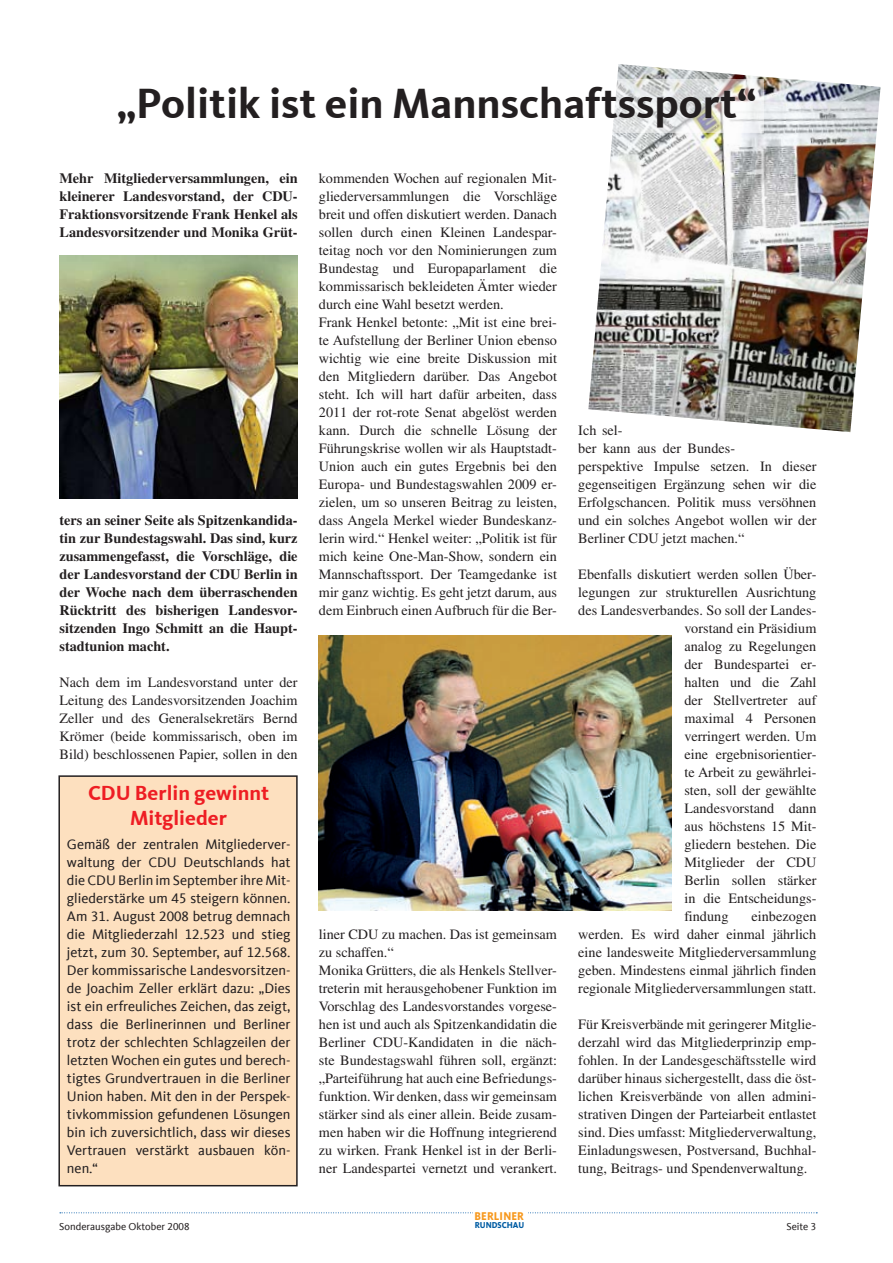
<style>
.page{position:relative;width:893px;height:1263px;background:#fff}
.page>*{position:absolute;margin:0;border:0;box-sizing:border-box;transform-origin:0 0}
.t1{font:700 43.5px "CDU Kievit Tab";color:#231f20}
.t2{font:700 21px/25.2px "CDU Kievit Tab";color:#ee1d23;text-align:center}
.t3{font:14.25px/18px "Times LT Std";color:#231f20;text-align:justify}
.t4{font:14.25px/18px "CDU Kievit Tab";color:#231f20;text-align:justify}
.t5{font:700 14.25px/18px "Times LT Std";color:#231f20;text-align:justify}
.t6{font:800 11.7px "CDU Kievit";letter-spacing:.01em;color:#f7981d;scale:.91 1}
.t7{font:10.5px "CDU Kievit Tab";color:#231f20}
.t8{font:800 8.85px "CDU Kievit";color:#015ca3;scale:.91 1}
</style>
<div class="page">
<svg style="left:60px;top:1212px;width:757px;height:1px"></svg>
<div style="left:473px;top:1212px;width:55px;height:20px;background:#fff"></div>
<img style="left:588px;top:64px;width:292px;height:368px">
<svg style="left:613px;top:79px;width:151px;height:54px"></svg>
<img style="left:319px;top:636px;width:353px;height:275px">
<img style="left:60px;top:255px;width:237px;height:244px">
<div style="left:59px;top:776px;width:238px;height:410px;background:#fde0bf"></div>
<div style="left:58px;top:775px;width:240px;height:411px;border:2px solid #231f20"></div>
<h1 class="t1" style="left:117px;top:78px;width:641px">„Politik ist ein Mannschaftssport“</h1>
<p class="t5" style="left:60px;top:169px;width:240px">Mehr Mitgliederversammlungen, ein kleinerer Landesvorstand, der CDU-Fraktionsvorsitzende Frank Henkel als Landesvorsitzender und Monika Grüt-</p>
<p class="t5" style="left:60px;top:511px;width:240px">ters an seiner Seite als Spitzenkandida&shy;tin zur Bundestagswahl. Das sind, kurz zusammengefasst, die Vorschläge, die der Landesvorstand der CDU Berlin in der Woche nach dem überraschenden Rücktritt des bisherigen Landesvor&shy;sitzenden Ingo Schmitt an die Haupt&shy;stadtunion macht.</p>
<p class="t3" style="left:60px;top:673px;width:240px">Nach dem im Landesvorstand unter der Leitung des Landesvorsitzenden Joachim Zeller und des Generalsekretärs Bernd Krömer (beide kommissarisch, oben im Bild) beschlossenen Papier, sollen in den</p>
<h2 class="t2" style="left:88px;top:780px;width:183px">CDU Berlin gewinnt<br>Mitglieder</h2>
<p class="t4" style="left:67px;top:835px;width:225px">Gemäß der zentralen Mitgliederver&shy;waltung der CDU Deutschlands hat die CDU Berlin im September ihre Mit&shy;gliederstärke um 45 steigern können.<br>Am 31. August 2008 betrug demnach die Mitgliederzahl 12.523 und stieg jetzt, zum 30. September, auf 12.568.<br>Der kommissarische Landesvorsitzen&shy;de Joachim Zeller erklärt dazu: „Dies ist ein erfreuliches Zeichen, das zeigt, dass die Berlinerinnen und Berliner trotz der schlechten Schlagzeilen der letzten Wochen ein gutes und berech&shy;tigtes Grundvertrauen in die Berliner Union haben. Mit den in der Perspek&shy;tivkommission gefundenen Lösungen bin ich zuversichtlich, dass wir dieses Vertrauen verstärkt ausbauen kön&shy;nen.“</p>
<p class="t3" style="left:319px;top:169px;width:240px;text-align:left">kommenden Wochen auf regionalen Mit&shy;gliederversammlungen die Vorschläge breit und offen diskutiert werden. Danach sollen durch einen Kleinen Landespar&shy;teitag noch vor den Nominierungen zum Bundestag und Europaparlament die kommissarisch bekleideten Ämter wieder durch eine Wahl besetzt werden.<br>Frank Henkel betonte: „Mit ist eine brei&shy;te Aufstellung der Berliner Union ebenso wichtig wie eine breite Diskussion mit den Mitgliedern darüber. Das Angebot steht. Ich will hart dafür arbeiten, dass 2011 der rot-rote Senat abgelöst werden kann. Durch die schnelle Lösung der Führungskrise wollen wir als Hauptstadt-Union auch ein gutes Ergebnis bei den Europa- und Bundestagswahlen 2009 er&shy;zielen, um so unseren Beitrag zu leisten, dass Angela Merkel wieder Bundeskanz&shy;lerin wird.“ Henkel weiter: „Politik ist für mich keine One-Man-Show, sondern ein Mannschaftssport. Der Teamgedanke ist mir ganz wichtig. Es geht jetzt darum, aus dem Einbruch einen Aufbruch für die Ber-</p>
<p class="t3" style="left:319px;top:925px;width:240px;text-align:left">liner CDU zu machen. Das ist gemeinsam zu schaffen.“<br>Monika Grütters, die als Henkels Stellver&shy;treterin mit herausgehobener Funktion im Vorschlag des Landesvorstandes vorgese&shy;hen ist und auch als Spitzenkandidatin die Berliner CDU-Kandidaten in die näch&shy;ste Bundestagswahl führen soll, ergänzt: „Parteiführung hat auch eine Befriedungs&shy;funktion. Wir denken, dass wir gemeinsam stärker sind als einer allein. Beide zusam&shy;men haben wir die Hoffnung integrierend zu wirken. Frank Henkel ist in der Berli&shy;ner Landespartei vernetzt und verankert.</p>
<p class="t3" style="left:578px;top:421px;width:240px;text-align:left">Ich sel-<br>ber kann aus der Bundes-<br>perspektive Impulse setzen. In dieser gegenseitigen Ergänzung sehen wir die<br>Erfolgschancen. Politik muss versöhnen und ein solches Angebot wollen wir der<br>Berliner CDU jetzt machen.“</p>
<p class="t3" style="left:578px;top:565px;width:240px">Ebenfalls diskutiert werden sollen Über-</p>
<p class="t3" style="left:578px;top:583px;width:240px">legungen zur strukturellen Ausrichtung</p>
<p class="t3" style="left:578px;top:601px;width:240px">des Landesverbandes. So soll der Landes-</p>
<p class="t3" style="left:684px;top:619px;width:133px">vorstand ein Präsidium</p>
<p class="t3" style="left:684px;top:637px;width:133px">analog zu Regelungen</p>
<p class="t3" style="left:684px;top:655px;width:133px">der Bundespartei er-</p>
<p class="t3" style="left:684px;top:673px;width:134px">halten und die Zahl</p>
<p class="t3" style="left:684px;top:691px;width:133px">der Stellvertreter auf</p>
<p class="t3" style="left:684px;top:709px;width:133px">maximal 4 Personen</p>
<p class="t3" style="left:684px;top:727px;width:133px">verringert werden. Um</p>
<p class="t3" style="left:684px;top:745px;width:133px">eine ergebnisorientier-</p>
<p class="t3" style="left:684px;top:763px;width:133px">te Arbeit zu gewährlei-</p>
<p class="t3" style="left:684px;top:781px;width:133px">sten, soll der gewählte</p>
<p class="t3" style="left:684px;top:799px;width:133px">Landesvorstand dann</p>
<p class="t3" style="left:684px;top:817px;width:133px">aus höchstens 15 Mit-</p>
<p class="t3" style="left:684px;top:835px;width:133px">gliedern bestehen. Die</p>
<p class="t3" style="left:684px;top:853px;width:133px">Mitglieder der CDU</p>
<p class="t3" style="left:684px;top:871px;width:133px">Berlin sollen stärker</p>
<p class="t3" style="left:684px;top:889px;width:133px">in die Entscheidungs-</p>
<p class="t3" style="left:684px;top:907px;width:46px">findung</p>
<p class="t3" style="left:578px;top:907px;width:240px;text-indent:173px">einbezogen werden. Es wird daher einmal jährlich eine landesweite Mitgliederversammlung geben. Mindestens einmal jährlich finden regionale Mitgliederversammlungen statt.</p>
<p class="t3" style="left:578px;top:1015px;width:240px">Für Kreisverbände mit geringerer Mitglie&shy;derzahl wird das Mitgliederprinzip emp&shy;fohlen. In der Landesgeschäftsstelle wird darüber hinaus sichergestellt, dass die öst&shy;lichen Kreisverbände von allen admini&shy;strativen Dingen der Parteiarbeit entlastet sind. Dies umfasst: Mitgliederverwaltung, Einladungswesen, Postversand, Buchhal&shy;tung, Beitrags- und Spendenverwaltung.</p>
<p class="t6" style="left:475px;top:1209px;width:56px">BERLINER</p>
<p class="t8" style="left:475px;top:1219px;width:56px">RUNDSCHAU</p>
<p class="t7" style="left:59px;top:1220px;width:132px">Sonderausgabe Oktober 2008</p>
<p class="t7" style="left:786px;top:1220px;width:24px">Seite</p>
</div>
